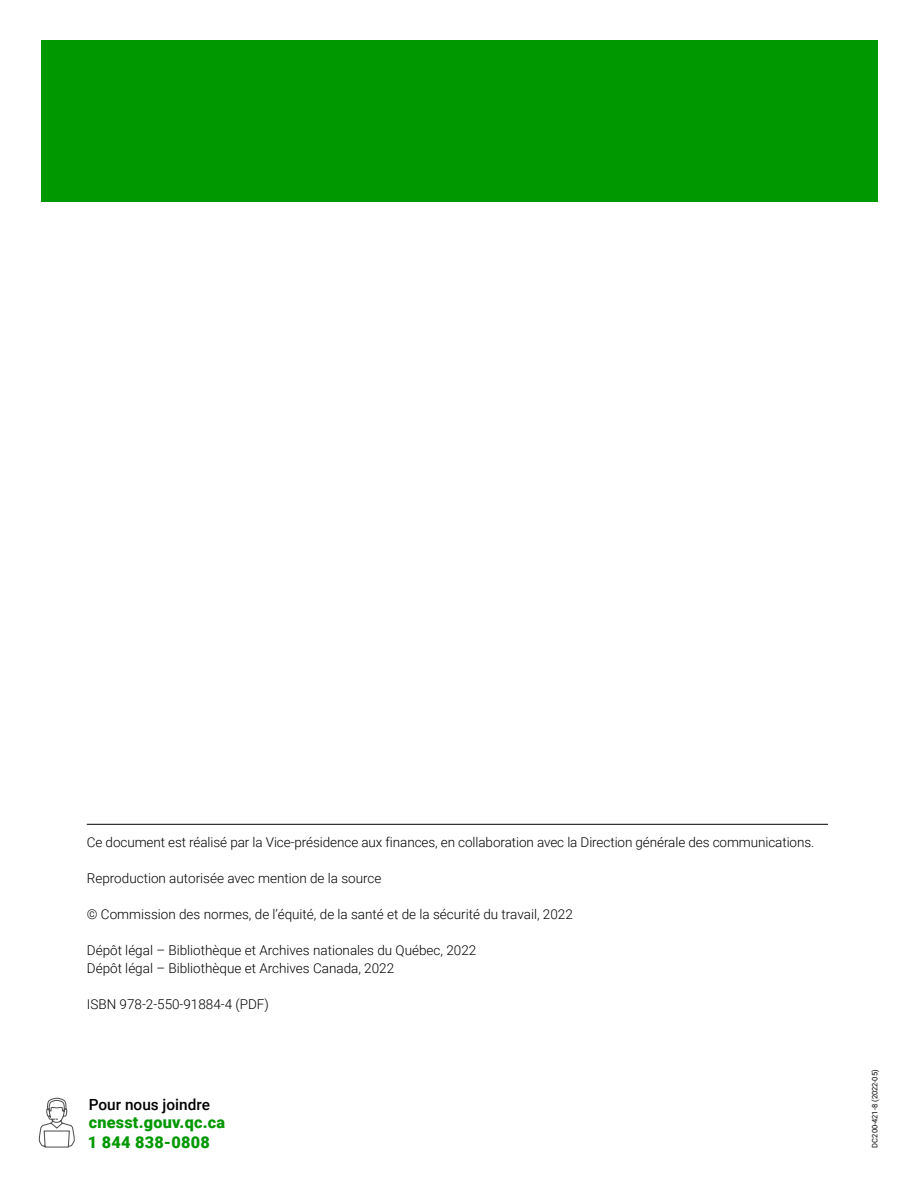
<style>
.page{position:relative;width:918px;height:1188px;background:#fff}
.page>*{position:absolute;margin:0;border:0;box-sizing:border-box;transform-origin:0 0}
.t1{font:900 16.2px/19.5px "Roboto";letter-spacing:.015em;color:#009800}
.t2{font:500 15.3px "Roboto";color:#000}
.t3{font:300 13.5px/18px "Roboto";color:#000}
.t4{font:7.5px "Roboto";color:#000}
</style>
<div class="page">
<div style="left:41px;top:40px;width:837px;height:162px;background:#009800"></div>
<svg style="left:39px;top:1098px;width:36px;height:50px"></svg>
<hr style="left:87px;top:824px;width:741px;height:1px;background:#000">
<p class="t3" style="left:87px;top:833px;width:729px">Ce document est réalisé par la Vice-présidence aux finances, en collaboration avec la Direction générale des communications.</p>
<p class="t3" style="left:87px;top:869px;width:296px">Reproduction autorisée avec mention de la source</p>
<p class="t3" style="left:87px;top:905px;width:487px">© Commission des normes, de l’équité, de la santé et de la sécurité du travail, 2022</p>
<p class="t3" style="left:87px;top:941px;width:391px">Dépôt légal – Bibliothèque et Archives nationales du Québec, 2022<br>Dépôt légal – Bibliothèque et Archives Canada, 2022</p>
<p class="t3" style="left:87px;top:995px;width:184px">ISBN 978-2-550-91884-4 (PDF)</p>
<p class="t2" style="left:89px;top:1094px;width:123px">Pour nous joindre</p>
<p class="t1" style="left:88px;top:1112px;width:139px">cnesst.gouv.qc.ca<br>1 844 838-0808</p>
<p class="t4" style="left:870px;top:1148px;width:79px;rotate:-90deg">DC200-421-8 (2022-05)</p>
</div>
